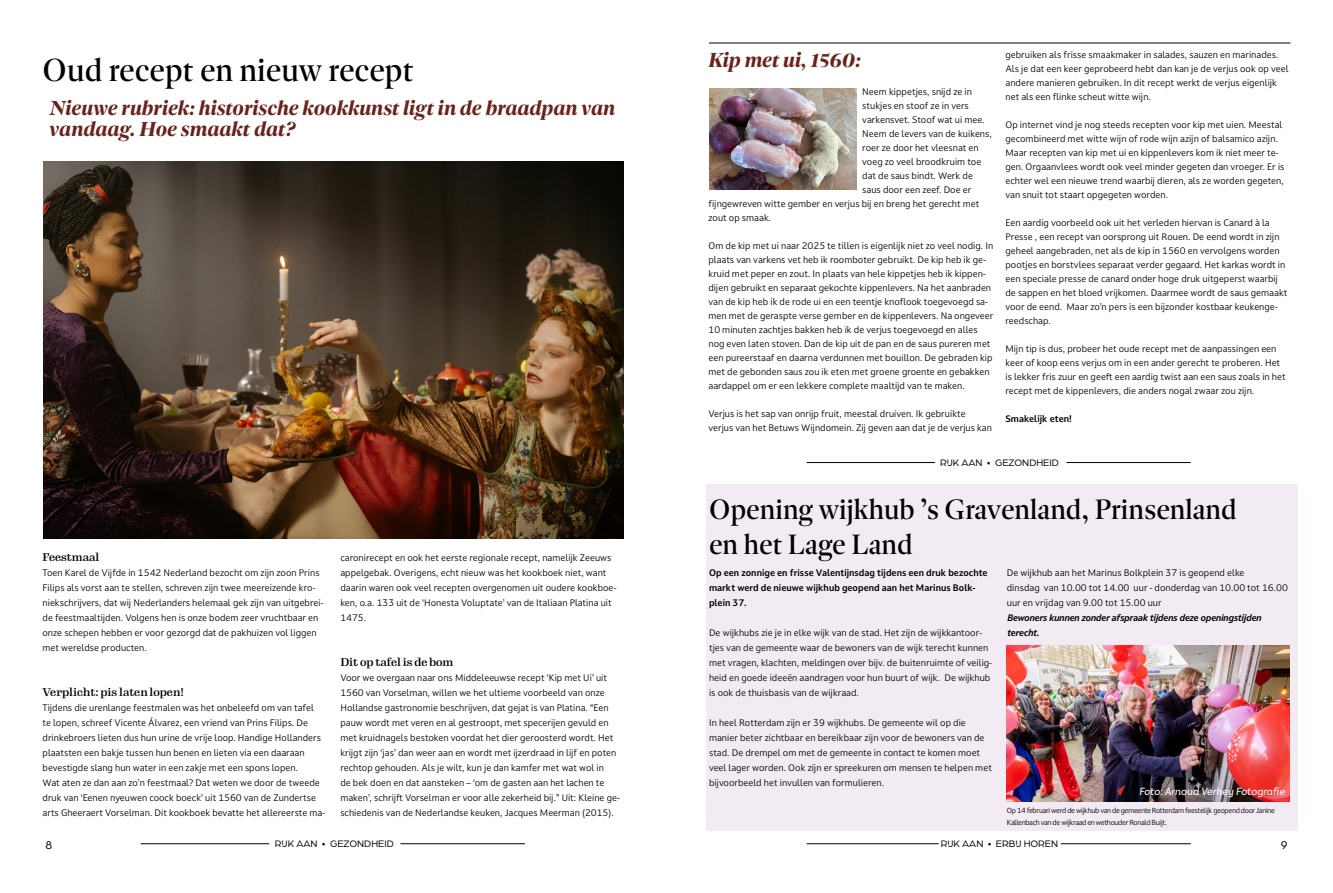
<style>
.page{position:relative;width:1333px;height:893px;background:#fff}
.page>*{position:absolute;margin:0;border:0;box-sizing:border-box;transform-origin:0 0}
.t1{font:33px "Dejanire Headline";color:#000}
.t2{font:29px/34.8px "Dejanire Headline";color:#000}
.t3{font:italic 700 21px/21px "Dejanire Headline";color:#69221c}
.t4{font:12px "Arboria";color:#000}
.t5{font:500 11px "Gimlet Display";color:#000}
.t6{font:italic 11px "Basic Sans";color:#fff}
.t7{font:10px "Arboria";color:#000}
.t8{font:9px/15px "Darkmode Darkmode On";color:#000}
.t9{font:700 9px/15px "Darkmode Darkmode On";color:#000}
.t10{font:italic 600 9px/15px "Darkmode Off CC";letter-spacing:-.02em;color:#000}
.t11{font:7px/12px "Darkmode Darkmode On";letter-spacing:-.05em;color:#000}
</style>
<div class="page">
<div style="left:705px;top:485px;width:592px;height:346px;background:#f2ebf4"></div>
<hr style="left:709px;top:43px;width:581px;height:1px;background:#000">
<hr style="left:400px;top:843px;width:125px;height:1px;background:#000">
<hr style="left:141px;top:843px;width:128px;height:1px;background:#000">
<hr style="left:1060px;top:843px;width:130px;height:1px;background:#000">
<hr style="left:806px;top:843px;width:132px;height:1px;background:#000">
<img style="left:709px;top:88px;width:147px;height:102px">
<img style="left:1006px;top:645px;width:283px;height:156px">
<hr style="left:1066px;top:462px;width:124px;height:1px;background:#000">
<hr style="left:806px;top:462px;width:129px;height:1px;background:#000">
<img style="left:43px;top:162px;width:581px;height:377px">
<h1 class="t1" style="left:43px;top:51px;width:372px">Oud recept en nieuw recept</h1>
<h3 class="t3" style="left:50px;top:97px;width:567px">Nieuwe rubriek: historische kookkunst ligt in de braadpan van vandaag. Hoe smaakt dat?</h3>
<p class="t5" style="left:43px;top:550px;width:58px">Feestmaal</p>
<p class="t8" style="left:43px;top:565px;width:282px">Toen Karel de Vijfde in 1542 Nederland bezocht om zijn zoon Prins Filips als vorst aan te stellen, schreven zijn twee meereizende kro&shy;niekschrijvers, dat wij Nederlanders helemaal gek zijn van uitgebrei&shy;de feestmaaltijden. Volgens hen is onze bodem zeer vruchtbaar en onze schepen hebben er voor gezorgd dat de pakhuizen vol liggen met wereldse producten.</p>
<p class="t5" style="left:43px;top:685px;width:143px">Verplicht: pis laten lopen!</p>
<p class="t8" style="left:43px;top:700px;width:284px">Tijdens die urenlange feestmalen was het onbeleefd om van tafel<br>te lopen, schreef Vicente Álvarez, een vriend van Prins Filips. De drinkebroers lieten dus hun urine de vrije loop. Handige Hollanders plaatsten een bakje tussen hun benen en lieten via een daaraan bevestigde slang hun water in een zakje met een spons lopen.<br>Wat aten ze dan aan zo’n feestmaal? Dat weten we door de tweede druk van ‘Eenen nyeuwen coock boeck’ uit 1560 van de Zundertse arts Gheeraert Vorselman. Dit kookboek bevatte het allereerste ma-</p>
<p class="t8" style="left:340px;top:550px;width:278px">caronirecept en ook het eerste regionale recept, namelijk Zeeuws appelgebak. Overigens, echt nieuw was het kookboek niet, want daarin waren ook veel recepten overgenomen uit oudere kookboe&shy;ken, o.a. 133 uit de ‘Honesta Voluptate’ van de Italiaan Platina uit 1475.</p>
<p class="t5" style="left:340px;top:655px;width:114px">Dit op tafel is de bom</p>
<p class="t8" style="left:340px;top:670px;width:281px">Voor we overgaan naar ons Middeleeuwse recept ‘Kip met Ui’ uit 1560 van Vorselman, willen we het ultieme voorbeeld van onze Hollandse gastronomie beschrijven, dat gejat is van Platina. “Een pauw wordt met veren en al gestroopt, met specerijen gevuld en met kruidnagels bestoken voordat het dier geroosterd wordt. Het krijgt zijn ‘jas’ dan weer aan en wordt met ijzerdraad in lijf en poten rechtop gehouden. Als je wilt, kun je dan kamfer met wat wol in<br>de bek doen en dat aansteken – ‘om de gasten aan het lachen te maken’, schrijft Vorselman er voor alle zekerheid bij.” Uit: Kleine ge&shy;schiedenis van de Nederlandse keuken, Jacques Meerman (2015).</p>
<h3 class="t3" style="left:708px;top:49px;width:154px">Kip met ui, 1560:</h3>
<p class="t8" style="left:862px;top:84px;width:111px">Neem kippetjes, snijd ze in</p>
<p class="t8" style="left:862px;top:98px;width:108px">stukjes en stoof ze in vers</p>
<p class="t8" style="left:862px;top:112px;width:124px">varkensvet. Stoof wat ui mee.</p>
<p class="t8" style="left:862px;top:126px;width:131px">Neem de levers van de kuikens,</p>
<p class="t8" style="left:862px;top:140px;width:118px">roer ze door het vleesnat en</p>
<p class="t8" style="left:862px;top:154px;width:121px">voeg zo veel broodkruim toe</p>
<p class="t8" style="left:862px;top:168px;width:112px">dat de saus bindt. Werk de</p>
<p class="t8" style="left:862px;top:182px;width:111px">saus door een zeef. Doe er</p>
<p class="t8" style="left:708px;top:196px;width:272px">fijngewreven witte gember en verjus bij en breng het gerecht met</p>
<p class="t8" style="left:708px;top:210px;width:64px">zout op smaak.</p>
<p class="t8" style="left:708px;top:238px;width:286px;line-height:14px">Om de kip met ui naar 2025 te tillen is eigenlijk niet zo veel nodig. In plaats van varkens vet heb ik roomboter gebruikt. De kip heb ik ge&shy;kruid met peper en zout. In plaats van hele kippetjes heb ik kippen&shy;dijen gebruikt en separaat gekochte kippenlevers. Na het aanbraden van de kip heb ik de rode ui en een teentje knoflook toegevoegd sa&shy;men met de geraspte verse gember en de kippenlevers. Na ongeveer 10 minuten zachtjes bakken heb ik de verjus toegevoegd en alles nog even laten stoven. Dan de kip uit de pan en de saus pureren met een pureerstaaf en daarna verdunnen met bouillon. De gebraden kip met de gebonden saus zou ik eten met groene groente en gebakken aardappel om er een lekkere complete maaltijd van te maken.</p>
<p class="t8" style="left:708px;top:406px;width:285px;line-height:14px">Verjus is het sap van onrijp fruit, meestal druiven. Ik gebruikte verjus van het Betuws Wijndomein. Zij geven aan dat je de verjus kan</p>
<p class="t8" style="left:1005px;top:47px;width:284px;line-height:14px">gebruiken als frisse smaakmaker in salades, sauzen en marinades.<br>Als je dat een keer geprobeerd hebt dan kan je de verjus ook op veel andere manieren gebruiken. In dit recept werkt de verjus eigenlijk net als een flinke scheut witte wijn.</p>
<p class="t8" style="left:1005px;top:117px;width:280px;line-height:14px">Op internet vind je nog steeds recepten voor kip met uien. Meestal gecombineerd met witte wijn of rode wijn azijn of balsamico azijn.<br>Maar recepten van kip met ui en kippenlevers kom ik niet meer te&shy;gen. Orgaanvlees wordt ook veel minder gegeten dan vroeger. Er is echter wel een nieuwe trend waarbij dieren, als ze worden gegeten, van snuit tot staart opgegeten worden.</p>
<p class="t8" style="left:1005px;top:215px;width:283px;line-height:14px">Een aardig voorbeeld ook uit het verleden hiervan is Canard à la Presse , een recept van oorsprong uit Rouen. De eend wordt in zijn geheel aangebraden, net als de kip in 1560 en vervolgens worden pootjes en borstvlees separaat verder gegaard. Het karkas wordt in een speciale presse de canard onder hoge druk uitgeperst waarbij de sappen en het bloed vrijkomen. Daarmee wordt de saus gemaakt voor de eend. Maar zo’n pers is een bijzonder kostbaar keukenge&shy;reedschap.</p>
<p class="t8" style="left:1005px;top:341px;width:282px;line-height:14px">Mijn tip is dus, probeer het oude recept met de aanpassingen een keer of koop eens verjus om in een ander gerecht te proberen. Het is lekker fris zuur en geeft een aardig twist aan een saus zoals in het recept met de kippenlevers, die anders nogal zwaar zou zijn.</p>
<p class="t9" style="left:1005px;top:411px;width:68px">Smakelijk eten!</p>
<p class="t7" style="left:940px;top:456px;width:120px">RIJK AAN • GEZONDHEID</p>
<h2 class="t2" style="left:709px;top:492px;width:529px">Opening wijkhub ’s Gravenland, Prinsenland en het Lage Land</h2>
<p class="t8" style="left:1006px;top:565px;width:282px">De wijkhub aan het Marinus Bolkplein 37 is geopend elke<br>dinsdag van 10.00 tot 14.00 uur - donderdag van 10.00 tot 16.00 uur en vrijdag van 9.00 tot 15.00 uur</p>
<p class="t10" style="left:1006px;top:610px;width:256px">Bewoners kunnen zonder afspraak tijdens deze openingstijden terecht.</p>
<p class="t9" style="left:709px;top:565px;width:280px">Op een zonnige en frisse Valentijnsdag tijdens een druk bezochte markt werd de nieuwe wijkhub geopend aan het Marinus Bolk&shy;plein 37.</p>
<p class="t8" style="left:709px;top:625px;width:284px">De wijkhubs zie je in elke wijk van de stad. Het zijn de wijkkantoor&shy;tjes van de gemeente waar de bewoners van de wijk terecht kunnen met vragen, klachten, meldingen over bijv. de buitenruimte of veilig&shy;heid en goede ideeën aandragen voor hun buurt of wijk. De wijkhub is ook de thuisbasis van de wijkraad.</p>
<p class="t8" style="left:709px;top:715px;width:284px">In heel Rotterdam zijn er 39 wijkhubs. De gemeente wil op die manier beter zichtbaar en bereikbaar zijn voor de bewoners van de stad. De drempel om met de gemeente in contact te komen moet veel lager worden. Ook zijn er spreekuren om mensen te helpen met bijvoorbeeld het invullen van formulieren.</p>
<p class="t6" style="left:1138px;top:785px;width:147px">Foto: Arnoud Verhey Fotografie</p>
<p class="t11" style="left:1006px;top:804px;width:270px">Op 14 februari werd de wijkhub van de gemeente Rotterdam feestelijk geopend door Janine<br>Kallenbach van de wijkraad en wethouder Ronald Buijt.</p>
<p class="t7" style="left:275px;top:837px;width:120px">RIJK AAN • GEZONDHEID</p>
<p class="t7" style="left:940px;top:837px;width:119px">RIJK AAN • ERBIJ HOREN</p>
<h3 class="t4" style="left:45px;top:837px;width:8px">8</h3>
<h3 class="t4" style="left:1280px;top:837px;width:8px">9</h3>
</div>
